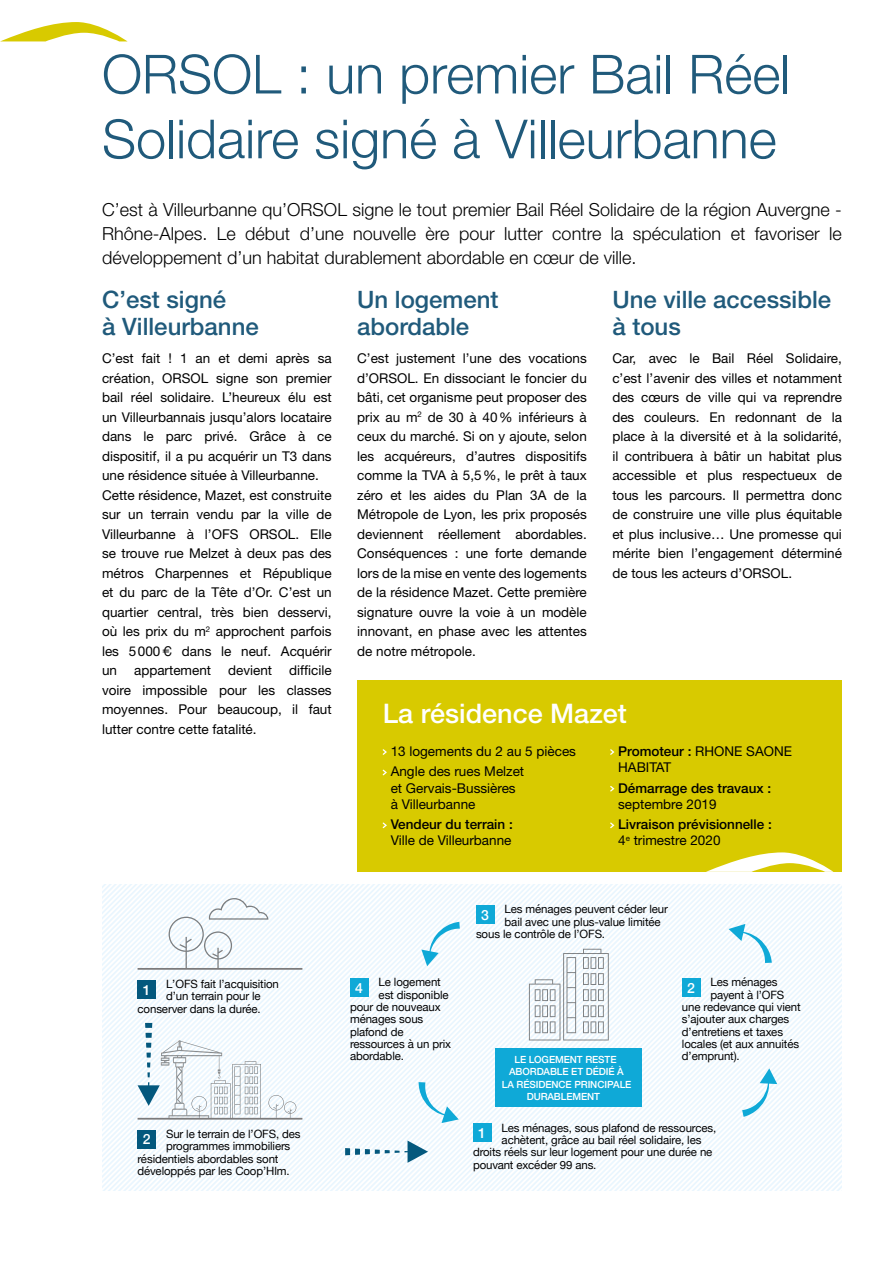
<style>
.page{position:relative;width:893px;height:1263px;background:#fff}
.page>*{position:absolute;margin:0;border:0;box-sizing:border-box;transform-origin:0 0}
.t1{font:300 54px/64.8px "Helvetica Neue";color:#205a7b}
.t2{font:500 27px "Helvetica Neue";color:#fff}
.t3{font:500 24px/27px "Helvetica Neue";color:#205a7b}
.t4{font:300 18px/24px "Helvetica Neue";color:#000;text-align:justify}
.t5{font:500 13.95px "Helvetica Neue";color:#fff}
.t6{font:13.5px/19.5px "Helvetica Neue";color:#000}
.t7{font:500 13.5px/16.2px "Helvetica Neue";color:#000}
.t8{font:11.4px "Helvetica Neue";letter-spacing:-.01em;color:#020203}
.t9{font:500 9.9px "Helvetica Neue";letter-spacing:-.01em;color:#fff}
.s1{font-family:"Helvetica"}
.s2{font-weight:500}
.s3{font-weight:400}
</style>
<div class="page">
<svg style="left:1px;top:22px;width:126px;height:19px"></svg>
<svg style="left:631px;top:884px;width:211px;height:307px"></svg>
<div style="left:138px;top:980px;width:18px;height:18px;background:#04587d"></div>
<div style="left:138px;top:1130px;width:18px;height:18px;background:#04587d"></div>
<svg style="left:169px;top:898px;width:99px;height:70px"></svg>
<svg style="left:268px;top:1095px;width:28px;height:23px"></svg>
<div style="left:473px;top:1123px;width:19px;height:19px;background:#0fa9d7"></div>
<div style="left:682px;top:978px;width:18px;height:19px;background:#0fa9d7"></div>
<div style="left:476px;top:905px;width:19px;height:19px;background:#0fa9d7"></div>
<div style="left:350px;top:978px;width:19px;height:19px;background:#0fa9d7"></div>
<svg style="left:529px;top:949px;width:80px;height:91px"></svg>
<svg style="left:742px;top:1068px;width:35px;height:49px"></svg>
<svg style="left:729px;top:924px;width:43px;height:39px"></svg>
<svg style="left:421px;top:922px;width:39px;height:44px"></svg>
<svg style="left:419px;top:1082px;width:40px;height:41px"></svg>
<div style="left:496px;top:1048px;width:146px;height:59px;background:#0fa9d7"></div>
<svg style="left:345px;top:1140px;width:83px;height:23px"></svg>
<svg style="left:138px;top:1023px;width:123px;height:95px"></svg>
<hr style="left:138px;top:1118px;width:164px;height:1px;background:#7c7b7c">
<hr style="left:138px;top:968px;width:164px;height:2px;background:#7c7b7c">
<div style="left:357px;top:680px;width:485px;height:192px;background:#d8ca00"></div>
<svg style="left:383px;top:749px;width:4px;height:6px"></svg>
<svg style="left:383px;top:770px;width:4px;height:5px"></svg>
<svg style="left:383px;top:822px;width:4px;height:6px"></svg>
<svg style="left:610px;top:749px;width:4px;height:6px"></svg>
<svg style="left:610px;top:786px;width:4px;height:5px"></svg>
<svg style="left:610px;top:822px;width:4px;height:6px"></svg>
<svg style="left:706px;top:852px;width:127px;height:20px"></svg>
<h1 class="t1" style="left:102px;top:41px;width:690px">ORSOL : un premier Bail Réel<br>Solidaire signé à Villeurbanne</h1>
<p class="t4" style="left:102px;top:198px;width:741px">C’est à Villeurbanne qu’ORSOL signe le tout premier Bail Réel Solidaire de la région Auvergne - Rhône-Alpes. Le début d’une nouvelle ère pour lutter contre la spéculation et favoriser le développement d’un habitat durablement abordable en cœur de ville.</p>
<h3 class="t3" style="left:102px;top:286px;width:158px">C’est signé<br>à Villeurbanne</h3>
<p class="t6" style="left:102px;top:349px;width:231px">C’est fait ! 1 an et demi après sa création, ORSOL signe son premier bail réel solidaire. L’heureux élu est un Villeurbannais jusqu’alors locataire dans le parc privé. Grâce à ce dispositif, il a pu acquérir un T3 dans une résidence située à Villeurbanne.<br>Cette résidence, Mazet, est construite sur un terrain vendu par la ville de Villeurbanne à l’OFS ORSOL. Elle se trouve rue Melzet à deux pas des métros Charpennes et République et du parc de la Tête d’Or. C’est un quartier central, très bien desservi, où les prix du m<sup>2</sup> approchent parfois les 5000<span class="s1">€</span> dans le neuf. Acquérir un</p>
<h3 class="t3" style="left:357px;top:286px;width:143px">Un logement abordable</h3>
<p class="t6" style="left:357px;top:349px;width:231px;text-align:justify">C’est justement l’une des vocations d’ORSOL. En dissociant le foncier du bâti, cet organisme peut proposer des prix au m<sup>2</sup> de 30 à 40% inférieurs à ceux du marché. Si on y ajoute, selon les acquéreurs, d’autres dispositifs comme la TVA à 5,5%, le prêt à taux zéro et les aides du Plan 3A de la Métropole de Lyon, les prix proposés deviennent réellement abordables.<br>Conséquences : une forte demande lors de la mise en vente des logements de la résidence Mazet. Cette première signature ouvre la voie à un modèle innovant, en phase avec les attentes de notre métropole.</p>
<h3 class="t3" style="left:612px;top:286px;width:220px">Une ville accessible à tous</h3>
<p class="t6" style="left:612px;top:349px;width:231px;text-align:justify">Car, avec le Bail Réel Solidaire, c’est l’avenir des villes et notamment des cœurs de ville qui va reprendre des couleurs. En redonnant de la place à la diversité et à la solidarité, il contribuera à bâtir un habitat plus accessible et plus respectueux de tous les parcours. Il permettra donc de construire une ville plus équitable et plus inclusive… Une promesse qui mérite bien l’engagement déterminé de tous les acteurs d’ORSOL.</p>
<p class="t6" style="left:102px;top:661px;width:231px;text-align:justify;text-indent:187px">difficile voire impossible pour les classes moyennes. Pour beaucoup, il faut lutter contre cette fatalité.</p>
<p class="t6" style="left:134px;top:661px;width:79px">appartement</p>
<p class="t6" style="left:228px;top:661px;width:46px">devient</p>
<h2 class="t2" style="left:383px;top:697px;width:246px">La résidence Mazet</h2>
<p class="t6" style="left:391px;top:741px;width:187px;line-height:20.4px">13 logements du 2 au 5 pièces<br>Angle des rues Melzet</p>
<p class="t6" style="left:391px;top:779px;width:126px;line-height:16.2px">et Gervais-Bussières à Villeurbanne</p>
<p class="t7" style="left:391px;top:816px;width:124px">Vendeur du terrain :</p>
<p class="t6" style="left:391px;top:831px;width:122px">Ville de Villeurbanne</p>
<p class="t6" style="left:618px;top:743px;width:175px;line-height:16.2px"><span class="s2">Promoteur :</span> RHONE SAONE<br>HABITAT</p>
<p class="t7" style="left:618px;top:779px;width:155px">Démarrage des travaux :</p>
<p class="t6" style="left:618px;top:794px;width:100px">septembre 2019</p>
<p class="t7" style="left:618px;top:816px;width:155px">Livraison prévisionnelle :<br><span class="s3">4</span><sup>e</sup> <span class="s3">trimestre 2020</span></p>
<p class="t5" style="left:143px;top:978px;width:9px">1</p>
<p class="t8" style="left:166px;top:976px;width:114px">L’OFS fait l’acquisition</p>
<p class="t8" style="left:166px;top:988px;width:96px">d’un terrain pour le</p>
<p class="t8" style="left:138px;top:1000px;width:125px">conserver dans la durée.</p>
<p class="t5" style="left:143px;top:1128px;width:9px">2</p>
<p class="t8" style="left:166px;top:1126px;width:136px">Sur le terrain de l’OFS, des</p>
<p class="t8" style="left:166px;top:1138px;width:126px">programmes immobiliers</p>
<p class="t8" style="left:138px;top:1150px;width:142px">résidentiels abordables sont</p>
<p class="t8" style="left:138px;top:1163px;width:154px">développés par les Coop’Hlm.</p>
<p class="t5" style="left:481px;top:904px;width:9px">3</p>
<p class="t8" style="left:504px;top:901px;width:165px">Les ménages peuvent céder leur</p>
<p class="t8" style="left:505px;top:913px;width:158px">bail avec une plus-value limitée</p>
<p class="t8" style="left:476px;top:926px;width:131px">sous le contrôle de l’OFS.</p>
<p class="t5" style="left:355px;top:977px;width:9px">4</p>
<p class="t8" style="left:378px;top:974px;width:64px">Le logement</p>
<p class="t8" style="left:379px;top:986px;width:72px">est disponible</p>
<p class="t8" style="left:350px;top:999px;width:92px">pour de nouveaux</p>
<p class="t8" style="left:350px;top:1011px;width:75px">ménages sous</p>
<p class="t8" style="left:350px;top:1023px;width:55px">plafond de</p>
<p class="t8" style="left:350px;top:1036px;width:103px">ressources à un prix</p>
<p class="t8" style="left:350px;top:1048px;width:55px">abordable.</p>
<p class="t9" style="left:514px;top:1051px;width:104px">LE LOGEMENT RESTE</p>
<p class="t9" style="left:509px;top:1064px;width:116px">ABORDABLE ET DÉDIÉ À</p>
<p class="t9" style="left:502px;top:1076px;width:131px">LA RÉSIDENCE PRINCIPALE</p>
<p class="t9" style="left:527px;top:1088px;width:75px">DURABLEMENT</p>
<p class="t5" style="left:687px;top:977px;width:9px">2</p>
<p class="t8" style="left:710px;top:974px;width:69px">Les ménages</p>
<p class="t8" style="left:710px;top:986px;width:75px">payent à l’OFS</p>
<p class="t8" style="left:682px;top:999px;width:120px">une redevance qui vient</p>
<p class="t8" style="left:682px;top:1011px;width:109px">s’ajouter aux charges</p>
<p class="t8" style="left:682px;top:1023px;width:103px">d’entretiens et taxes</p>
<p class="t8" style="left:682px;top:1036px;width:119px">locales (et aux annuités</p>
<p class="t8" style="left:682px;top:1048px;width:59px">d’emprunt).</p>
<p class="t5" style="left:478px;top:1122px;width:9px">1</p>
<p class="t8" style="left:501px;top:1119px;width:216px">Les ménages, sous plafond de ressources,</p>
<p class="t8" style="left:502px;top:1132px;width:201px">achètent, grâce au bail réel solidaire, les</p>
<p class="t8" style="left:473px;top:1144px;width:241px">droits réels sur leur logement pour une durée ne</p>
<p class="t8" style="left:473px;top:1156px;width:125px">pouvant excéder 99 ans.</p>
</div>
